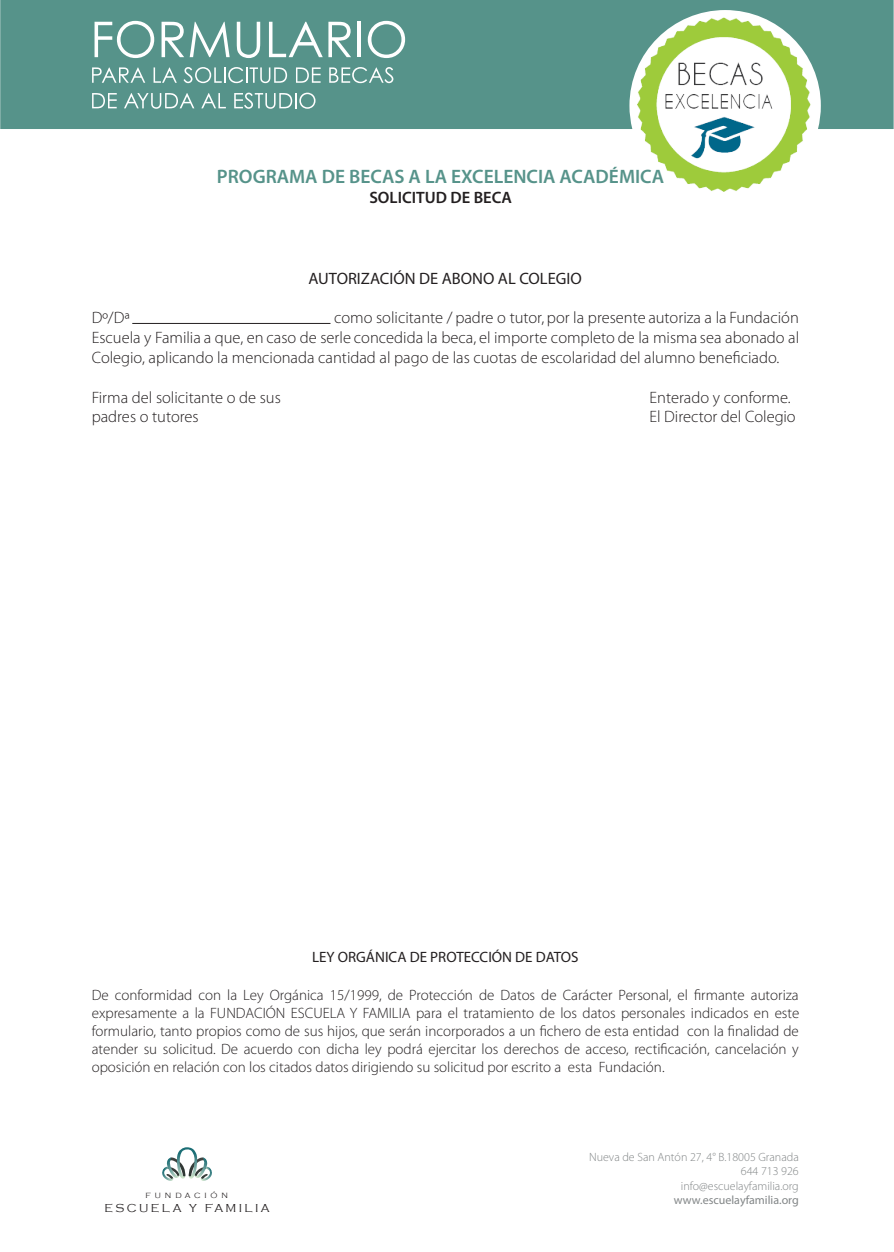
<style>
.page{position:relative;width:894px;height:1252px;background:#fff}
.page>*{position:absolute;margin:0;border:0;box-sizing:border-box;transform-origin:0 0}
.t1{font:600 19.5px "Myriad Pro";color:#56938a}
.t2{font:300 16.5px/19.8px "Myriad Pro";color:#231f20}
.t3{font:16.5px "Myriad Pro";color:#231f20}
.t4{font:600 16.5px "Myriad Pro";color:#231f20}
.t5{font:300 15px/18px "Myriad Pro";color:#231f20;text-align:justify}
.t6{font:15px "Myriad Pro";color:#231f20}
.t7{font:300 12px/14.4px "Myriad Pro";color:#828687;text-align:right}
.t8{font:12px "Myriad Pro";color:#828687}
.t9{font:300 11.85px "Copperplate Gothic";letter-spacing:.2em;color:#231f20}
.t10{font:300 7.8px "Copperplate Gothic";letter-spacing:.5em;color:#231f20}
</style>
<div class="page">
<svg style="left:162px;top:1147px;width:50px;height:34px"></svg>
<div style="left:0;top:0;width:893px;height:129px;background:#56938a"></div>
<hr style="left:132px;top:323px;width:198px;height:1px;background:#231f20">
<svg style="left:94px;top:21px;width:60px;height:37px"></svg>
<svg style="left:161px;top:22px;width:23px;height:35px"></svg>
<svg style="left:190px;top:22px;width:40px;height:35px"></svg>
<svg style="left:237px;top:22px;width:23px;height:36px"></svg>
<svg style="left:269px;top:22px;width:82px;height:35px"></svg>
<hr style="left:358px;top:22px;width:3px;height:35px;background:#fff">
<svg style="left:368px;top:21px;width:37px;height:37px"></svg>
<svg style="left:92px;top:67px;width:53px;height:16px"></svg>
<svg style="left:153px;top:67px;width:24px;height:16px"></svg>
<svg style="left:183px;top:67px;width:104px;height:16px;background:#81aea7"></svg>
<svg style="left:296px;top:67px;width:24px;height:16px"></svg>
<svg style="left:329px;top:67px;width:64px;height:16px"></svg>
<svg style="left:92px;top:93px;width:25px;height:15px"></svg>
<svg style="left:124px;top:93px;width:70px;height:16px"></svg>
<svg style="left:201px;top:93px;width:25px;height:15px"></svg>
<svg style="left:234px;top:93px;width:81px;height:16px"></svg>
<img style="left:637px;top:18px;width:173px;height:173px">
<h1 class="t1" style="left:217px;top:169px;width:449px">PROGRAMA DE BECAS A LA EXCELENCIA ACADÉMICA</h1>
<p class="t4" style="left:369px;top:190px;width:144px">SOLICITUD DE BECA</p>
<p class="t3" style="left:308px;top:271px;width:275px">AUTORIZACIÓN DE ABONO AL COLEGIO</p>
<p class="t2" style="left:92px;top:309px;width:709px;text-align:justify;text-indent:242px">como solicitante / padre o tutor, por la presente autoriza a la Fundación Escuela y Familia a que, en caso de serle concedida la beca, el importe completo de la misma sea abonado al Colegio, aplicando la mencionada cantidad al pago de las cuotas de escolaridad del alumno beneficiado.</p>
<p class="t2" style="left:92px;top:388px;width:191px">Firma del solicitante o de sus padres o tutores</p>
<p class="t2" style="left:92px;top:309px;width:40px">Dº/Dª</p>
<p class="t2" style="left:649px;top:388px;width:148px">Enterado y conforme.<br>El Director del Colegio</p>
<p class="t6" style="left:312px;top:951px;width:268px">LEY ORGÁNICA DE PROTECCIÓN DE DATOS</p>
<p class="t5" style="left:92px;top:987px;width:709px">De conformidad con la Ley Orgánica 15/1999, de Protección de Datos de Carácter Personal, el firmante autoriza expresamente a la FUNDACIÓN ESCUELA Y FAMILIA para el tratamiento de los datos personales indicados en este formulario, tanto propios como de sus hijos, que serán incorporados a un fichero de esta entidad con la finalidad de atender su solicitud. De acuerdo con dicha ley podrá ejercitar los derechos de acceso, rectificación, cancelación y oposición en relación con los citados datos dirigiendo su solicitud por escrito a esta Fundación.</p>
<p class="t10" style="left:146px;top:1191px;width:84px">FUNDACIÓN</p>
<p class="t9" style="left:105px;top:1200px;width:166px">ESCUELA Y FAMILIA</p>
<p class="t7" style="left:589px;top:1150px;width:211px">Nueva de San Antón 27, 4° B.18005 Granada<br>644 713 926<br>info@escuelayfamilia.org</p>
<p class="t8" style="left:674px;top:1195px;width:126px">www.escuelayfamilia.org</p>
</div>
